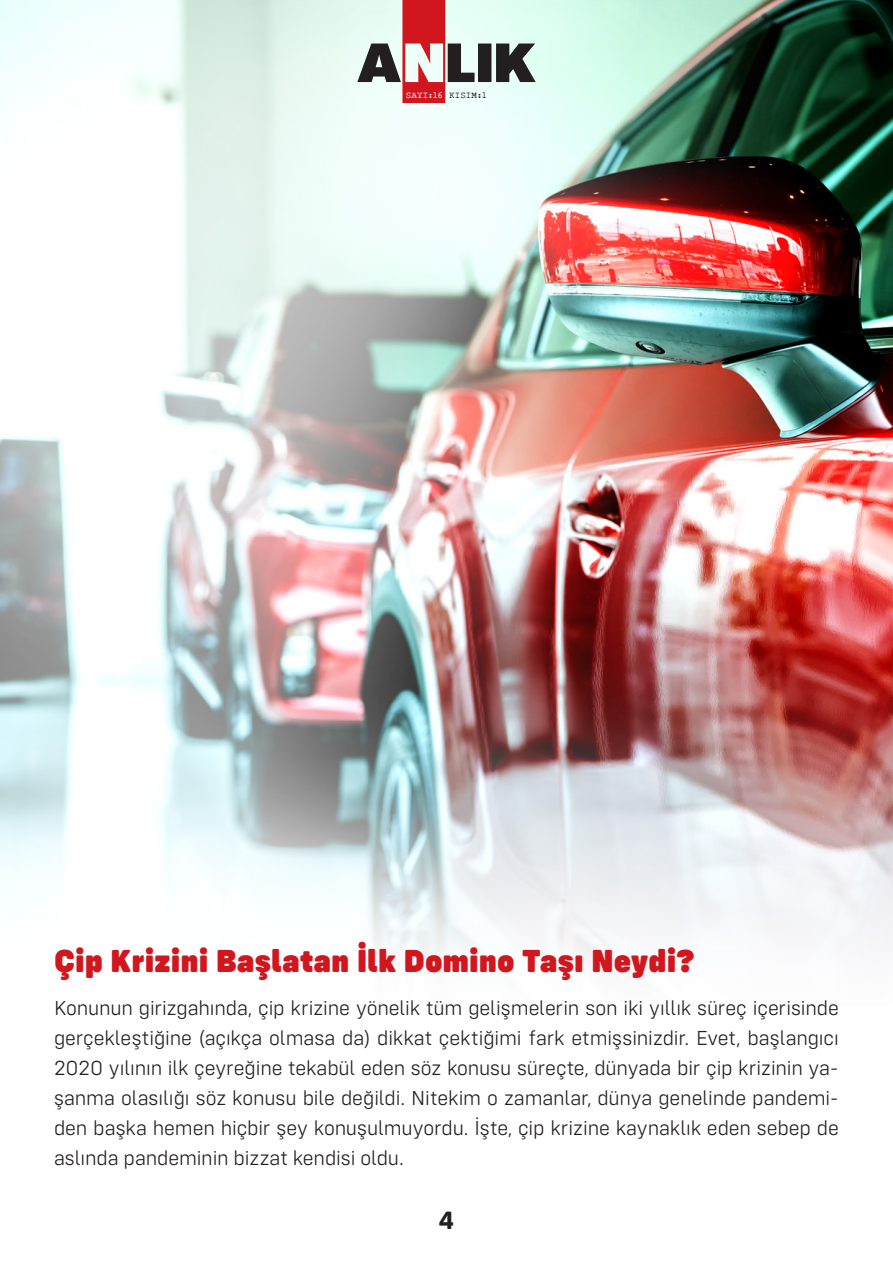
<style>
.page{position:relative;width:893px;height:1263px;background:#fff}
.page>*{position:absolute;margin:0;border:0;box-sizing:border-box;transform-origin:0 0}
.t1{font:900 33px "Config Rounded";color:#d1161e}
.t2{font:700 25.95px "Config Rounded";color:#231f20}
.t3{font:300 21px/30px "Config Rounded";letter-spacing:-.005em;color:#231f20;text-align:justify}
.t4{font:9.3px "Rough Typewriter";letter-spacing:.01em;color:#fff}
.s1{color:#231f20}
</style>
<div class="page">
<img style="left:0;top:0;width:893px;height:963px">
<svg style="left:357px;top:0;width:179px;height:103px;background:#c0aeab"></svg>
<p class="t4" style="left:406px;top:90px;width:83px">SAYI:16 <span class="s1">KISIM:1</span></p>
<h1 class="t1" style="left:54px;top:940px;width:642px">Çip Krizini Başlatan İlk Domino Taşı Neydi?</h1>
<p class="t3" style="left:54px;top:993px;width:786px">Konunun girizgahında, çip krizine yönelik tüm gelişmelerin son iki yıllık süreç içerisinde gerçekleştiğine (açıkça olmasa da) dikkat çektiğimi fark etmişsinizdir. Evet, başlangıcı 2020 yılının ilk çeyreğine tekabül eden söz konusu süreçte, dünyada bir çip krizinin ya&shy;şanma olasılığı söz konusu bile değildi. Nitekim o zamanlar, dünya genelinde pandemi&shy;den başka hemen hiçbir şey konuşulmuyordu. İşte, çip krizine kaynaklık eden sebep de aslında pandeminin bizzat kendisi oldu.</p>
<p class="t2" style="left:439px;top:1204px;width:17px">4</p>
</div>
